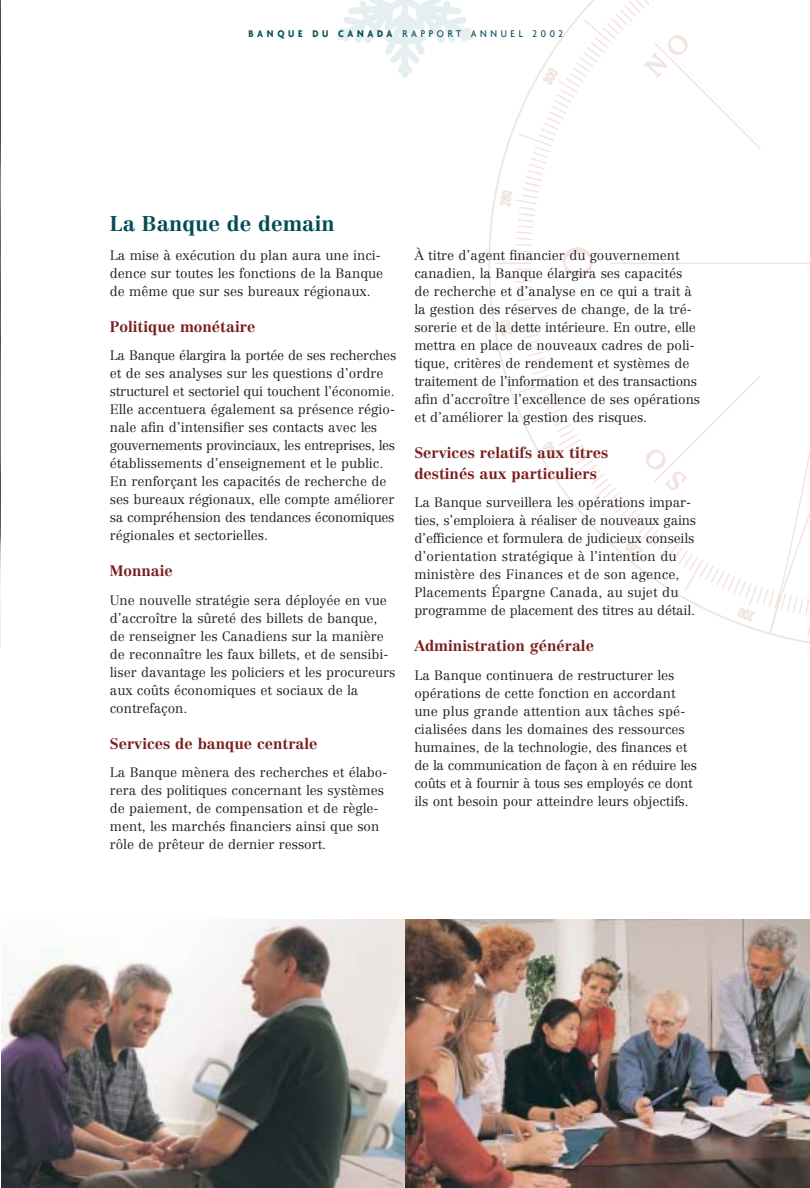
<style>
.page{position:relative;width:810px;height:1188px;background:#fff}
.page>*{position:absolute;margin:0;border:0;box-sizing:border-box;transform-origin:0 0}
.t1{font:700 21px "Centennial";color:#004d55}
.t2{font:700 15px/21px "Centennial";color:#791e1f}
.t3{font:300 13.5px/18px "Centennial";color:#231f1f}
.t4{font:500 10.5px "Agenda";letter-spacing:.39em;color:#004d55;scale:.9 1}
.s1{font-weight:700}
</style>
<div class="page">
<svg style="left:337px;top:0;width:136px;height:78px"></svg>
<svg style="left:518px;top:0;width:131px;height:393px"></svg>
<svg style="left:539px;top:390px;width:229px;height:215px"></svg>
<svg style="left:541px;top:441px;width:216px;height:181px"></svg>
<svg style="left:609px;top:41px;width:159px;height:224px"></svg>
<svg style="left:768px;top:262px;width:42px;height:373px"></svg>
<svg style="left:499px;top:66px;width:94px;height:276px"></svg>
<svg style="left:644px;top:374px;width:118px;height:118px"></svg>
<svg style="left:643px;top:33px;width:47px;height:46px"></svg>
<img style="left:0;top:0;width:1px;height:648px">
<img style="left:1px;top:919px;width:404px;height:269px">
<img style="left:405px;top:919px;width:405px;height:269px">
<p class="t4" style="left:249px;top:30px;width:351px"><span class="s1">BANQUE DU CANADA</span> RAPPORT ANNUEL 2002</p>
<h1 class="t1" style="left:110px;top:215px;width:226px">La Banque de demain</h1>
<p class="t3" style="left:110px;top:247px;width:275px">La mise à exécution du plan aura une inci&shy;dence sur toutes les fonctions de la Banque de même que sur ses bureaux régionaux.</p>
<p class="t2" style="left:110px;top:317px;width:147px">Politique monétaire</p>
<p class="t3" style="left:110px;top:348px;width:288px">La Banque élargira la portée de ses recherches et de ses analyses sur les questions d’ordre structurel et sectoriel qui touchent l’économie.<br>Elle accentuera également sa présence régio&shy;nale afin d’intensifier ses contacts avec les gouvernements provinciaux, les entreprises, les établissements d’enseignement et le public.<br>En renforçant les capacités de recherche de ses bureaux régionaux, elle compte améliorer sa compréhension des tendances économiques régionales et sectorielles.</p>
<p class="t2" style="left:110px;top:562px;width:65px">Monnaie</p>
<p class="t3" style="left:110px;top:592px;width:287px">Une nouvelle stratégie sera déployée en vue d’accroître la sûreté des billets de banque, de renseigner les Canadiens sur la manière de reconnaître les faux billets, et de sensibi&shy;liser davantage les policiers et les procureurs aux coûts économiques et sociaux de la contrefaçon.</p>
<p class="t2" style="left:110px;top:734px;width:209px">Services de banque centrale</p>
<p class="t3" style="left:110px;top:765px;width:279px">La Banque mènera des recherches et élabo&shy;rera des politiques concernant les systèmes de paiement, de compensation et de règle&shy;ment, les marchés financiers ainsi que son rôle de prêteur de dernier ressort.</p>
<p class="t3" style="left:414px;top:247px;width:287px">À titre d’agent financier du gouvernement canadien, la Banque élargira ses capacités de recherche et d’analyse en ce qui a trait à la gestion des réserves de change, de la tré&shy;sorerie et de la dette intérieure. En outre, elle mettra en place de nouveaux cadres de poli&shy;tique, critères de rendement et systèmes de traitement de l’information et des transactions afin d’accroître l’excellence de ses opérations et d’améliorer la gestion des risques.</p>
<p class="t2" style="left:414px;top:443px;width:196px">Services relatifs aux titres destinés aux particuliers</p>
<p class="t3" style="left:414px;top:495px;width:283px">La Banque surveillera les opérations impar&shy;ties, s’emploiera à réaliser de nouveaux gains d’efficience et formulera de judicieux conseils d’orientation stratégique à l’intention du ministère des Finances et de son agence, Placements Épargne Canada, au sujet du programme de placement des titres au détail.</p>
<p class="t2" style="left:414px;top:637px;width:181px">Administration générale</p>
<p class="t3" style="left:414px;top:667px;width:284px">La Banque continuera de restructurer les opérations de cette fonction en accordant une plus grande attention aux tâches spé&shy;cialisées dans les domaines des ressources humaines, de la technologie, des finances et de la communication de façon à en réduire les coûts et à fournir à tous ses employés ce dont ils ont besoin pour atteindre leurs objectifs.</p>
</div>
